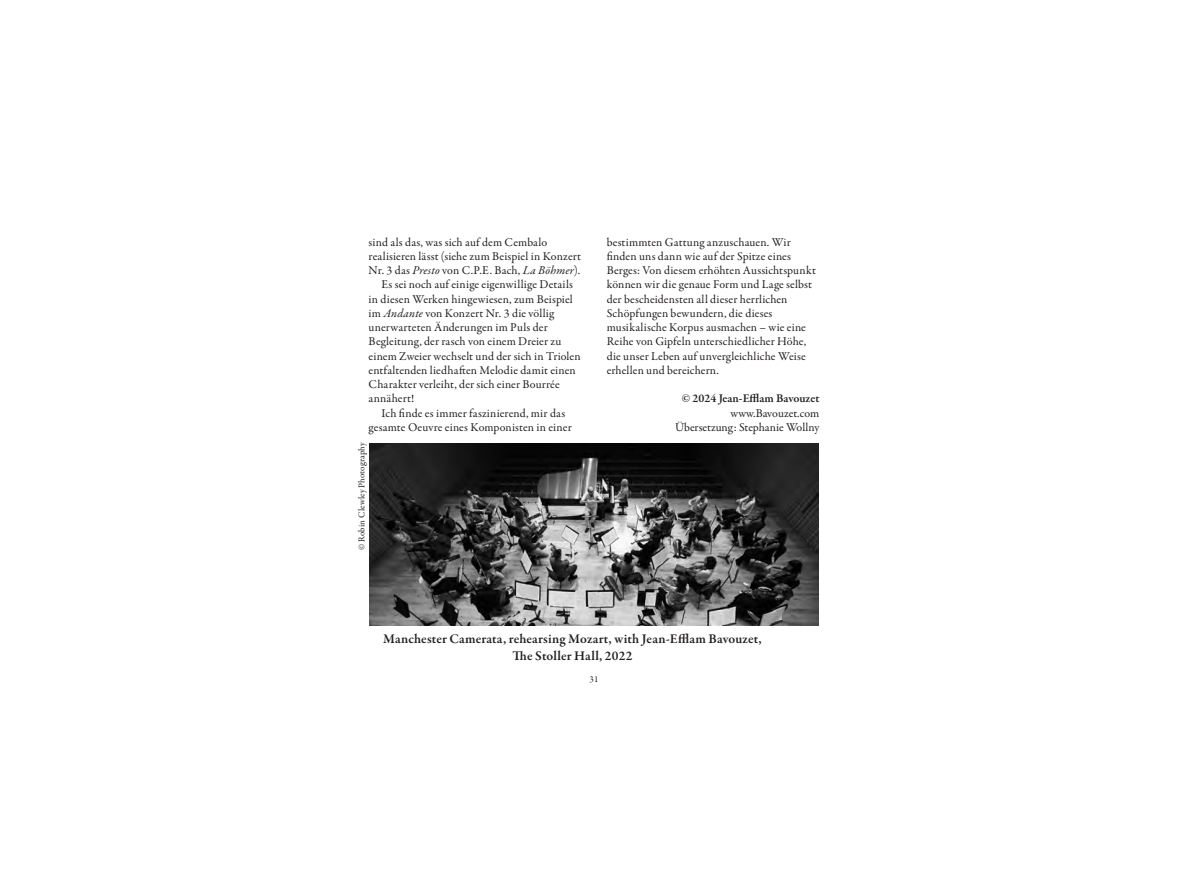
<style>
.page{position:relative;width:1188px;height:893px;background:#fff}
.page>*{position:absolute;margin:0;border:0;box-sizing:border-box;transform-origin:0 0}
.TL_-_Artists{font:600 13.5px/16.5px "Garamond Premr Pro";letter-spacing:.01em;color:#231f20;text-align:center}
.Body_text_-_INDENT{font:12px/14.2px "Garamond Premr Pro";letter-spacing:.01em;color:#231f20}
.t1{font:600 12px "Garamond Premr Pro";color:#231f20}
.Picture_-_COPYRIGHT{font:9px "Garamond Premr Pro";letter-spacing:.01em;color:#231f20}
.s1{font-style:italic}
</style>
<div class="page">
<img style="left:369px;top:443px;width:450px;height:182px">
<p class="Body_text_-_INDENT" style="left:369px;top:235px;width:214px">sind als das, was sich auf dem Cembalo realisieren lässt (siehe zum Beispiel in Konzert<br>Nr. 3 das <span class="s1">Presto</span> von C.P.E. Bach, <span class="s1">La Böhmer</span>).</p>
<p class="Body_text_-_INDENT" style="left:369px;top:278px;width:213px;text-indent:13px">Es sei noch auf einige eigenwillige Details in diesen Werken hingewiesen, zum Beispiel im <span class="s1">Andante</span> von Konzert Nr. 3 die völlig unerwarteten Änderungen im Puls der Begleitung, der rasch von einem Dreier zu einem Zweier wechselt und der sich in Triolen entfaltenden liedhaften Melodie damit einen Charakter verleiht, der sich einer Bourrée annähert!</p>
<p class="Body_text_-_INDENT" style="left:369px;top:406px;width:205px;text-align:center">Ich finde es immer faszinierend, mir das gesamte Oeuvre eines Komponisten in einer</p>
<p class="Picture_-_COPYRIGHT" style="left:356px;top:550px;width:109px;rotate:-90deg">© Robin Clewley Photography</p>
<p class="Body_text_-_INDENT" style="left:607px;top:235px;width:211px">bestimmten Gattung anzuschauen. Wir finden uns dann wie auf der Spitze eines Berges: Von diesem erhöhten Aussichtspunkt können wir die genaue Form und Lage selbst der bescheidensten all dieser herrlichen Schöpfungen bewundern, die dieses musikalische Korpus ausmachen – wie eine Reihe von Gipfeln unterschiedlicher Höhe, die unser Leben auf unvergleichliche Weise erhellen und bereichern.</p>
<p class="t1" style="left:682px;top:391px;width:139px">© 2024 Jean-Efflam Bavouzet</p>
<p class="Body_text_-_INDENT" style="left:731px;top:406px;width:90px">www.Bavouzet.com</p>
<p class="Body_text_-_INDENT" style="left:675px;top:420px;width:146px">Übersetzung: Stephanie Wollny</p>
<p class="TL_-_Artists" style="left:383px;top:631px;width:380px">Manchester Camerata, rehearsing Mozart, with Jean-Efflam Bavouzet,<br>The Stoller Hall, 2022</p>
<p class="Picture_-_COPYRIGHT" style="left:590px;top:673px;width:10px">31</p>
</div>
